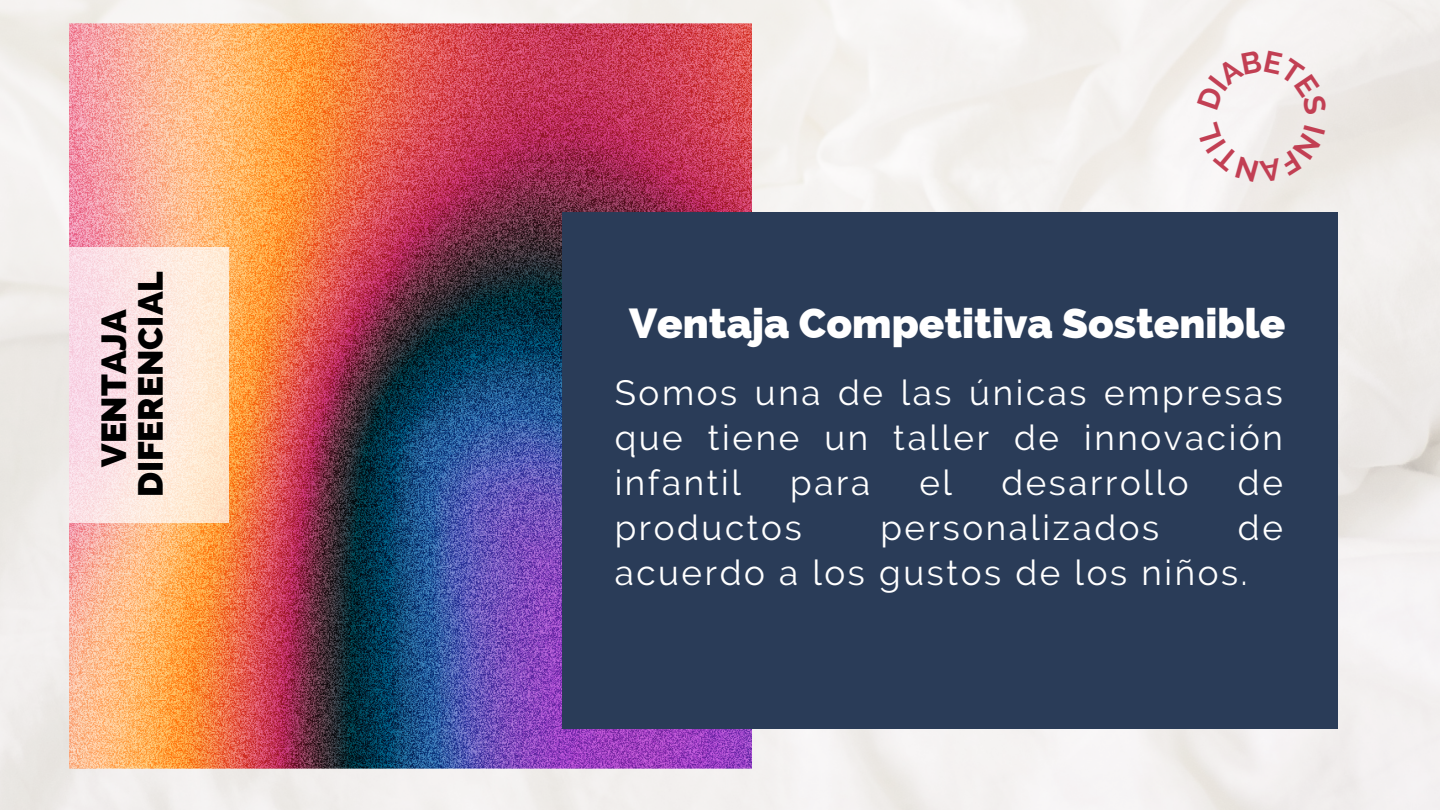
<style>
.page{position:relative;width:1440px;height:810px;background:#fff}
.page>*{position:absolute;margin:0;border:0;box-sizing:border-box;transform-origin:0 0}
.t1{font:800 42px "Raleway";color:#fff}
.t2{font:35px/45px "Raleway";letter-spacing:.075em;color:#fff;text-align:justify}
.t3{font:800 35px "Raleway";color:#000}
</style>
<div class="page">
<img style="left:0;top:0;width:1440px;height:810px">
<img style="left:69px;top:23px;width:683px;height:745px">
<div style="left:562px;top:212px;width:776px;height:517px;background:#2a3c58"></div>
<svg style="left:69px;top:247px;width:160px;height:276px;background:#fce4de"></svg>
<svg style="left:1197px;top:50px;width:130px;height:65px"></svg>
<svg style="left:1196px;top:121px;width:129px;height:62px"></svg>
<p class="t3" style="left:93px;top:467px;width:159px;rotate:-90deg">VENTAJA</p>
<p class="t3" style="left:130px;top:497px;width:227px;rotate:-90deg">DIFERENCIAL</p>
<p class="t1" style="left:629px;top:299px;width:658px">Ventaja Competitiva Sostenible</p>
<p class="t2" style="left:615px;top:370px;width:670px">Somos una de las únicas empresas que tiene un taller de innovación infantil</p>
<p class="t2" style="left:790px;top:460px;width:81px">para</p>
<p class="t2" style="left:919px;top:460px;width:34px">el</p>
<p class="t2" style="left:1001px;top:460px;width:189px">desarrollo</p>
<p class="t2" style="left:1238px;top:460px;width:46px">de</p>
<p class="t2" style="left:615px;top:505px;width:189px">productos</p>
<p class="t2" style="left:880px;top:505px;width:280px">personalizados</p>
<p class="t2" style="left:615px;top:505px;width:670px;text-indent:623px">de acuerdo a los gustos de los niños.</p>
</div>
